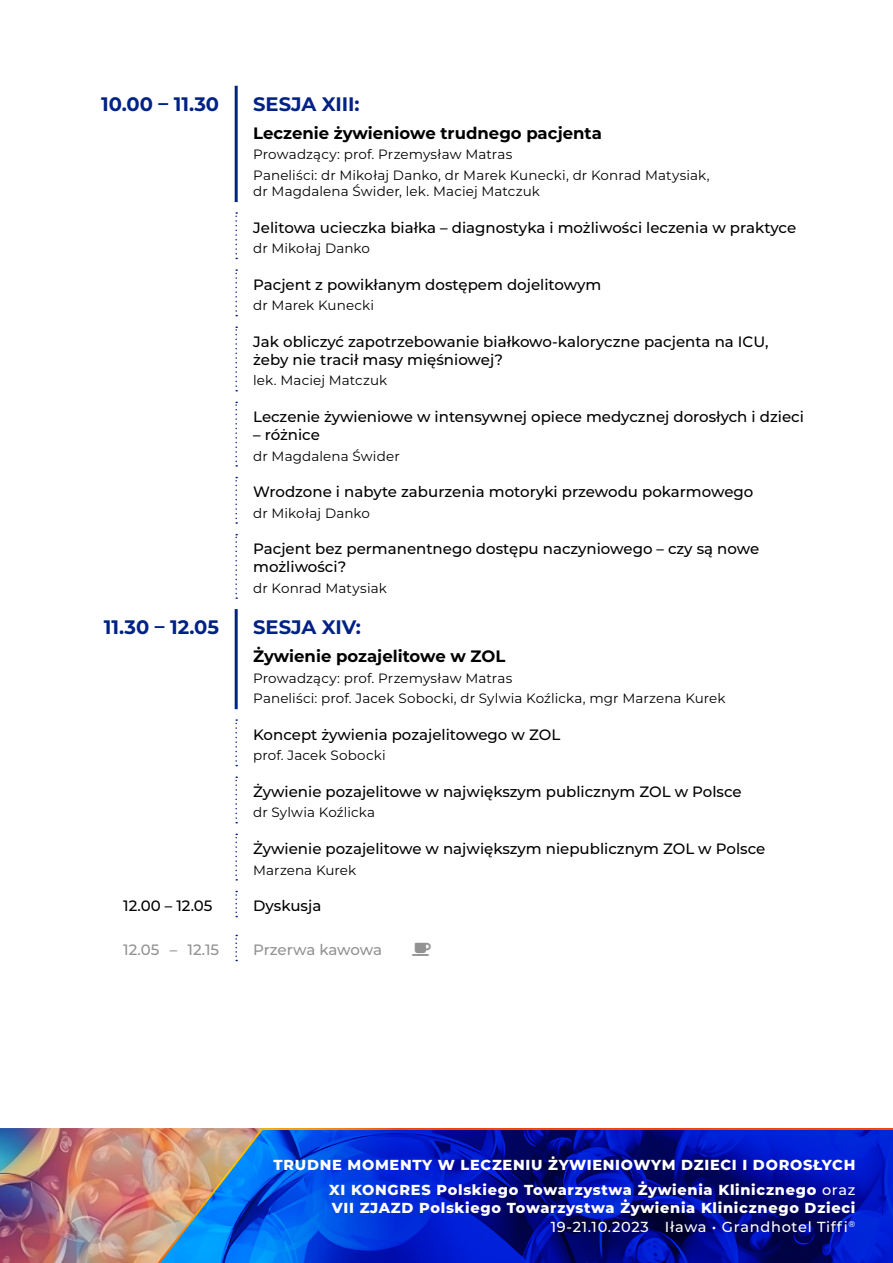
<style>
.page{position:relative;width:893px;height:1263px;background:#fff}
.page>*{position:absolute;margin:0;border:0;box-sizing:border-box;transform-origin:0 0}
.t1{font:700 19.5px "Montserrat";color:#002185}
.t2{font:700 16.5px "Montserrat";color:#000}
.t3{font:500 15px/18px "Montserrat";color:#000}
.t4{font:500 15px "Montserrat";letter-spacing:-.01em;color:#929292}
.t5{font:800 14.55px/17.4px "Montserrat";letter-spacing:.05em;color:#fff}
.t6{font:500 14.55px "Montserrat";letter-spacing:.05em;color:#fff}
.t7{font:13.5px/20.4px "Montserrat";letter-spacing:.01em;color:#000}
.s1{font-weight:500}
</style>
<div class="page">
<svg style="left:235px;top:935px;width:2px;height:26px"></svg>
<svg style="left:235px;top:212px;width:2px;height:47px"></svg>
<svg style="left:235px;top:269px;width:2px;height:47px"></svg>
<svg style="left:235px;top:326px;width:2px;height:65px"></svg>
<svg style="left:235px;top:402px;width:2px;height:65px"></svg>
<svg style="left:235px;top:477px;width:2px;height:47px"></svg>
<svg style="left:235px;top:534px;width:2px;height:65px"></svg>
<svg style="left:235px;top:719px;width:2px;height:47px"></svg>
<svg style="left:235px;top:776px;width:2px;height:47px"></svg>
<svg style="left:235px;top:834px;width:2px;height:47px"></svg>
<svg style="left:235px;top:891px;width:2px;height:26px"></svg>
<hr style="left:235px;top:86px;width:3px;height:116px;background:#002185">
<hr style="left:235px;top:609px;width:3px;height:100px;background:#002185">
<img style="left:0;top:1128px;width:139px;height:135px">
<svg style="left:139px;top:1128px;width:754px;height:135px;background:#1730a9"></svg>
<h1 class="t1" style="left:101px;top:90px;width:120px">10.00 – 11.30</h1>
<h1 class="t1" style="left:253px;top:90px;width:108px">SESJA XIII:</h1>
<p class="t2" style="left:253px;top:121px;width:350px">Leczenie żywieniowe trudnego pacjenta</p>
<p class="t7" style="left:253px;top:144px;width:458px">Prowadzący: prof. Przemysław Matras<br>Paneliści: dr Mikołaj Danko, dr Marek Kunecki, dr Konrad Matysiak,</p>
<p class="t7" style="left:253px;top:181px;width:288px">dr Magdalena Świder, lek. Maciej Matczuk</p>
<p class="t3" style="left:253px;top:218px;width:544px">Jelitowa ucieczka białka – diagnostyka i możliwości leczenia w praktyce</p>
<p class="t7" style="left:253px;top:238px;width:118px">dr Mikołaj Danko</p>
<p class="t3" style="left:253px;top:275px;width:350px">Pacjent z powikłanym dostępem dojelitowym</p>
<p class="t7" style="left:253px;top:295px;width:122px">dr Marek Kunecki</p>
<p class="t3" style="left:253px;top:332px;width:517px">Jak obliczyć zapotrzebowanie białkowo-kaloryczne pacjenta na ICU, żeby nie tracił masy mięśniowej?</p>
<p class="t7" style="left:253px;top:370px;width:136px">lek. Maciej Matczuk</p>
<p class="t3" style="left:253px;top:407px;width:552px">Leczenie żywieniowe w intensywnej opiece medycznej dorosłych i dzieci</p>
<p class="t3" style="left:253px;top:425px;width:68px">– różnice</p>
<p class="t7" style="left:253px;top:445px;width:148px">dr Magdalena Świder</p>
<p class="t3" style="left:253px;top:482px;width:502px">Wrodzone i nabyte zaburzenia motoryki przewodu pokarmowego</p>
<p class="t7" style="left:253px;top:502px;width:118px">dr Mikołaj Danko</p>
<p class="t3" style="left:253px;top:539px;width:507px">Pacjent bez permanentnego dostępu naczyniowego – czy są nowe możliwości?</p>
<p class="t7" style="left:253px;top:577px;width:135px">dr Konrad Matysiak</p>
<h1 class="t1" style="left:104px;top:613px;width:117px">11.30 – 12.05</h1>
<h1 class="t1" style="left:253px;top:613px;width:109px">SESJA XIV:</h1>
<p class="t2" style="left:253px;top:644px;width:254px">Żywienie pozajelitowe w ZOL</p>
<p class="t7" style="left:253px;top:667px;width:474px">Prowadzący: prof. Przemysław Matras<br>Paneliści: prof. Jacek Sobocki, dr Sylwia Koźlicka, mgr Marzena Kurek</p>
<p class="t3" style="left:253px;top:725px;width:309px">Koncept żywienia pozajelitowego w ZOL</p>
<p class="t7" style="left:253px;top:745px;width:134px">prof. Jacek Sobocki</p>
<p class="t3" style="left:253px;top:782px;width:490px">Żywienie pozajelitowe w największym publicznym ZOL w Polsce</p>
<p class="t7" style="left:253px;top:802px;width:123px">dr Sylwia Koźlicka</p>
<p class="t3" style="left:253px;top:839px;width:514px">Żywienie pozajelitowe w największym niepublicznym ZOL w Polsce</p>
<p class="t7" style="left:253px;top:859px;width:105px">Marzena Kurek</p>
<p class="t3" style="left:123px;top:896px;width:91px">12.00 – 12.05</p>
<p class="t3" style="left:253px;top:896px;width:70px">Dyskusja</p>
<p class="t4" style="left:123px;top:939px;width:97px">12.05 – 12.15</p>
<p class="t4" style="left:253px;top:939px;width:130px">Przerwa kawowa</p>
<p class="t5" style="left:274px;top:1156px;width:583px">TRUDNE MOMENTY W LECZENIU ŻYWIENIOWYM DZIECI I DOROSŁYCH</p>
<p class="t5" style="left:329px;top:1180px;width:528px">XI KONGRES Polskiego Towarzystwa Żywienia Klinicznego <span class="s1">oraz<br></span>VII ZJAZD Polskiego Towarzystwa Żywienia Klinicznego Dzieci</p>
<p class="t6" style="left:551px;top:1216px;width:306px">19-21.10.2023 Iława • Grandhotel Tiffi<sup>®</sup></p>
</div>
